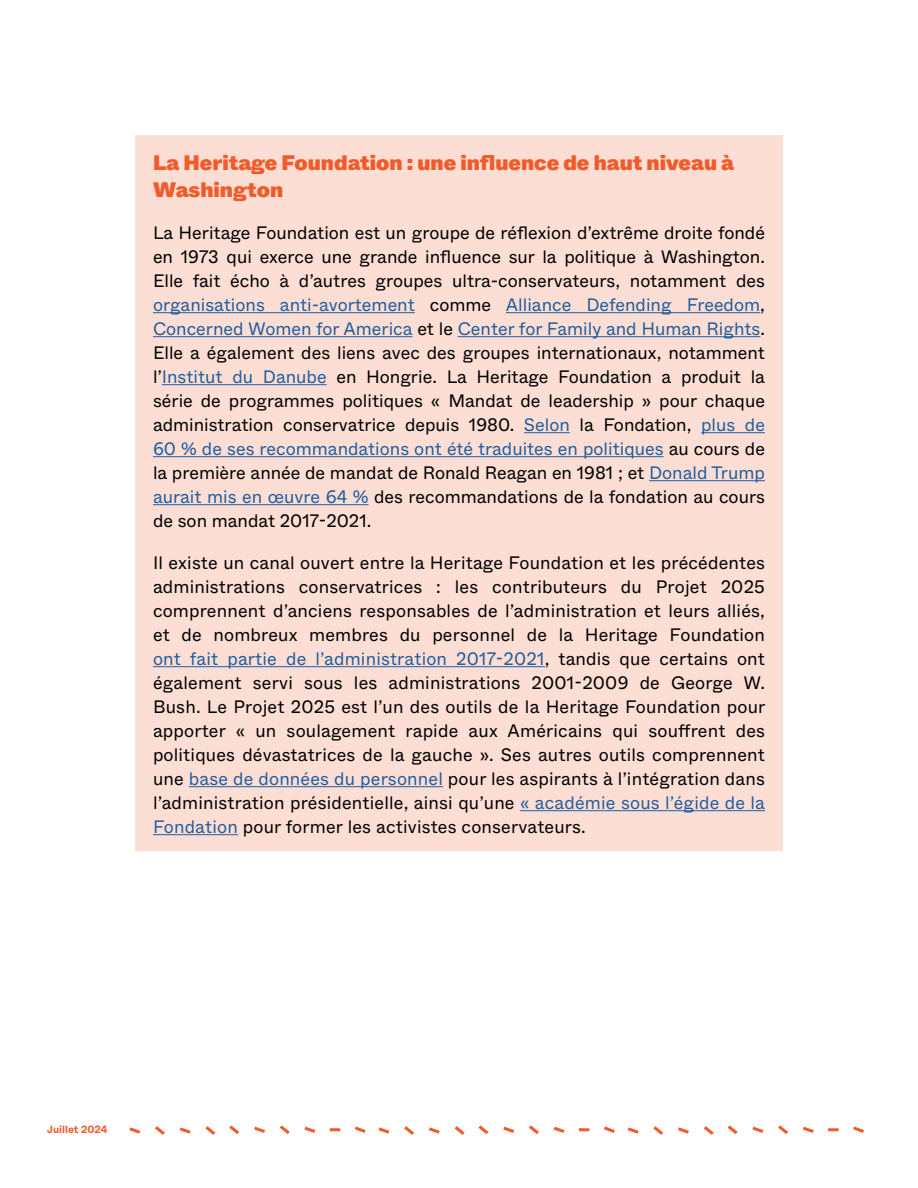
<style>
.page{position:relative;width:918px;height:1188px;background:#fff}
.page>*{position:absolute;margin:0;border:0;box-sizing:border-box;transform-origin:0 0}
.Subhead{font:900 21px/27px "ABC Whyte";color:#f15a29}
.Body{font:18px/24px "ABC Whyte";color:#000;text-align:justify}
.t1{font:700 10.5px "ABC Whyte";color:#f15a29}
.s1{color:#215e9e}
</style>
<div class="page">
<svg style="left:129px;top:1127px;width:11px;height:7px"></svg>
<svg style="left:155px;top:1126px;width:10px;height:9px"></svg>
<svg style="left:180px;top:1127px;width:11px;height:7px"></svg>
<svg style="left:205px;top:1126px;width:10px;height:9px"></svg>
<svg style="left:355px;top:1126px;width:11px;height:7px"></svg>
<svg style="left:330px;top:1128px;width:10px;height:3px"></svg>
<svg style="left:304px;top:1127px;width:11px;height:6px"></svg>
<svg style="left:280px;top:1125px;width:10px;height:9px"></svg>
<svg style="left:254px;top:1127px;width:11px;height:6px"></svg>
<svg style="left:229px;top:1125px;width:10px;height:9px"></svg>
<svg style="left:378px;top:1127px;width:11px;height:7px"></svg>
<svg style="left:404px;top:1126px;width:10px;height:9px"></svg>
<svg style="left:429px;top:1127px;width:11px;height:7px"></svg>
<svg style="left:455px;top:1126px;width:10px;height:9px"></svg>
<svg style="left:604px;top:1126px;width:11px;height:7px"></svg>
<svg style="left:579px;top:1128px;width:10px;height:3px"></svg>
<svg style="left:554px;top:1127px;width:11px;height:6px"></svg>
<svg style="left:529px;top:1125px;width:10px;height:9px"></svg>
<svg style="left:503px;top:1127px;width:11px;height:6px"></svg>
<svg style="left:478px;top:1125px;width:10px;height:9px"></svg>
<svg style="left:628px;top:1127px;width:11px;height:7px"></svg>
<svg style="left:653px;top:1126px;width:10px;height:9px"></svg>
<svg style="left:678px;top:1127px;width:11px;height:7px"></svg>
<svg style="left:704px;top:1126px;width:10px;height:9px"></svg>
<svg style="left:853px;top:1126px;width:11px;height:7px"></svg>
<svg style="left:828px;top:1128px;width:11px;height:3px"></svg>
<svg style="left:803px;top:1127px;width:11px;height:6px"></svg>
<svg style="left:778px;top:1125px;width:10px;height:9px"></svg>
<svg style="left:752px;top:1127px;width:11px;height:6px"></svg>
<svg style="left:728px;top:1125px;width:10px;height:9px"></svg>
<div style="left:135px;top:135px;width:648px;height:716px;background:#fcded4"></div>
<hr style="left:153px;top:312px;width:262px;height:1px;background:#215e9e">
<hr style="left:506px;top:312px;width:254px;height:1px;background:#215e9e">
<hr style="left:153px;top:336px;width:260px;height:1px;background:#215e9e">
<hr style="left:458px;top:336px;width:302px;height:1px;background:#215e9e">
<hr style="left:162px;top:384px;width:165px;height:1px;background:#215e9e">
<hr style="left:524px;top:432px;width:46px;height:1px;background:#215e9e">
<hr style="left:701px;top:432px;width:64px;height:1px;background:#215e9e">
<hr style="left:153px;top:456px;width:511px;height:1px;background:#215e9e">
<hr style="left:649px;top:480px;width:116px;height:1px;background:#215e9e">
<hr style="left:153px;top:504px;width:216px;height:1px;background:#215e9e">
<hr style="left:153px;top:666px;width:392px;height:1px;background:#215e9e">
<hr style="left:189px;top:786px;width:254px;height:1px;background:#215e9e">
<hr style="left:520px;top:810px;width:245px;height:1px;background:#215e9e">
<hr style="left:153px;top:834px;width:85px;height:1px;background:#215e9e">
<p class="Subhead" style="left:153px;top:149px;width:583px">La Heritage Foundation : une influence de haut niveau à<br>Washington</p>
<p class="Body" style="left:153px;top:221px;width:614px">La Heritage Foundation est un groupe de réflexion d’extrême droite fondé en 1973 qui exerce une grande influence sur la politique à Washington.<br>Elle fait écho à d’autres groupes ultra-conservateurs, notamment des <span class="s1">organisations anti-avortement</span> comme <span class="s1">Alliance Defending Freedom</span>, <span class="s1">Concerned Women for America</span> et le <span class="s1">Center for Family and Human Rights</span>.<br>Elle a également des liens avec des groupes internationaux, notamment l’<span class="s1">Institut du Danube</span> en Hongrie. La Heritage Foundation a produit la série de programmes politiques « Mandat de leadership » pour chaque administration conservatrice depuis 1980. <span class="s1">Selon</span> la Fondation, <span class="s1">plus de 60 % de ses recommandations ont été traduites en politiques</span> au cours de la première année de mandat de Ronald Reagan en 1981 ; et <span class="s1">Donald Trump aurait mis en œuvre 64 %</span> des recommandations de la fondation au cours de son mandat 2017-2021.</p>
<p class="Body" style="left:153px;top:551px;width:614px">Il existe un canal ouvert entre la Heritage Foundation et les précédentes administrations conservatrices : les contributeurs du Projet 2025 comprennent d’anciens responsables de l’administration et leurs alliés, et de nombreux membres du personnel de la Heritage Foundation <span class="s1">ont fait partie de l’administration 2017-2021</span>, tandis que certains ont également servi sous les administrations 2001-2009 de George W.<br>Bush. Le Projet 2025 est l’un des outils de la Heritage Foundation pour apporter « un soulagement rapide aux Américains qui souffrent des politiques dévastatrices de la gauche ». Ses autres outils comprennent une <span class="s1">base de données du personnel</span> pour les aspirants à l’intégration dans l’administration présidentielle, ainsi qu’une <span class="s1">« académie sous l’égide de la Fondation</span> pour former les activistes conservateurs.</p>
<p class="t1" style="left:47px;top:1123px;width:62px">Juillet 2024</p>
</div>
